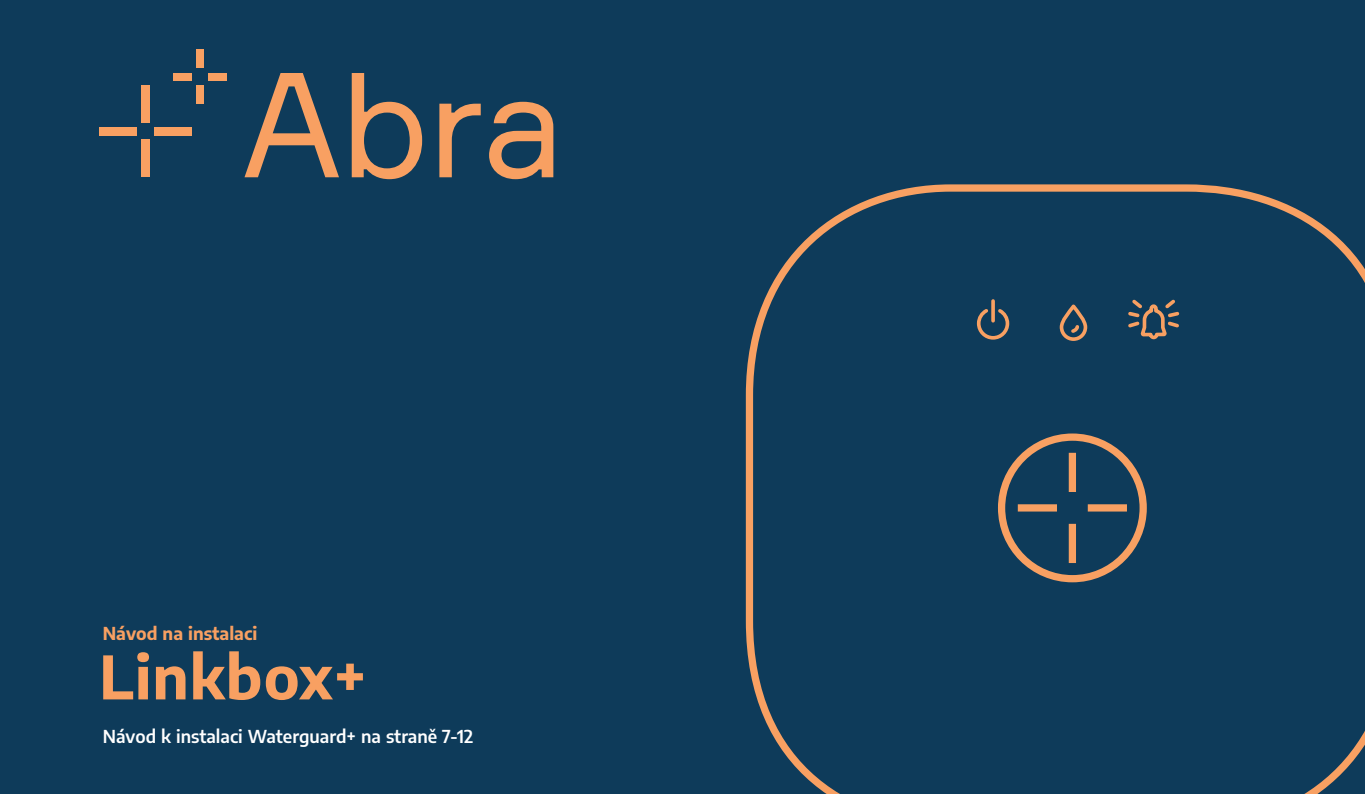
<style>
.page{position:relative;width:1365px;height:794px;background:#fff}
.page>*{position:absolute;margin:0;border:0;box-sizing:border-box;transform-origin:0 0}
.t1{font:700 59.5px "Encode Sans";letter-spacing:.015em;color:#f8a062}
.t2{font:600 17.5px "Encode Sans";color:#fff}
.t3{font:700 17.5px "Encode Sans";color:#f8a062}
</style>
<div class="page">
<div style="left:0;top:0;width:1364px;height:794px;background:#0e3b5a"></div>
<svg style="left:244px;top:73px;width:95px;height:104px"></svg>
<div style="left:196px;top:50px;width:7px;height:18px;background:#f8a062"></div>
<div style="left:173px;top:73px;width:18px;height:7px;background:#f8a062"></div>
<div style="left:141px;top:85px;width:9px;height:38px;background:#f8a062"></div>
<div style="left:154px;top:127px;width:37px;height:8px;background:#f8a062"></div>
<div style="left:141px;top:139px;width:9px;height:38px;background:#f8a062"></div>
<div style="left:196px;top:85px;width:7px;height:19px;background:#f8a062"></div>
<div style="left:208px;top:73px;width:19px;height:7px;background:#f8a062"></div>
<svg style="left:352px;top:73px;width:70px;height:106px"></svg>
<svg style="left:489px;top:102px;width:64px;height:77px"></svg>
<svg style="left:439px;top:104px;width:41px;height:73px"></svg>
<div style="left:99px;top:127px;width:38px;height:8px;background:#f8a062"></div>
<svg style="left:745px;top:184px;width:619px;height:610px"></svg>
<div style="left:1087px;top:504px;width:39px;height:7px;background:#f8a062"></div>
<div style="left:1017px;top:504px;width:39px;height:7px;background:#f8a062"></div>
<div style="left:1068px;top:524px;width:7px;height:39px;background:#f8a062"></div>
<div style="left:1068px;top:453px;width:7px;height:39px;background:#f8a062"></div>
<div style="left:997px;top:433px;width:149px;height:149px;border:7px solid #f8a062;border-radius:50%"></div>
<svg style="left:1069px;top:322px;width:12px;height:13px"></svg>
<hr style="left:991px;top:301px;width:3px;height:20px;background:#f8a062">
<svg style="left:975px;top:306px;width:35px;height:35px"></svg>
<svg style="left:1125px;top:296px;width:56px;height:45px"></svg>
<div style="left:1059px;top:304px;width:28px;height:37px;border:4px solid #f8a062;border-radius:12px"></div>
<p class="t3" style="left:103px;top:622px;width:156px">Návod na instalaci</p>
<h1 class="t1" style="left:99px;top:638px;width:269px">Linkbox+</h1>
<p class="t2" style="left:103px;top:725px;width:372px">Návod k instalaci Waterguard+ na straně 7-12</p>
</div>
